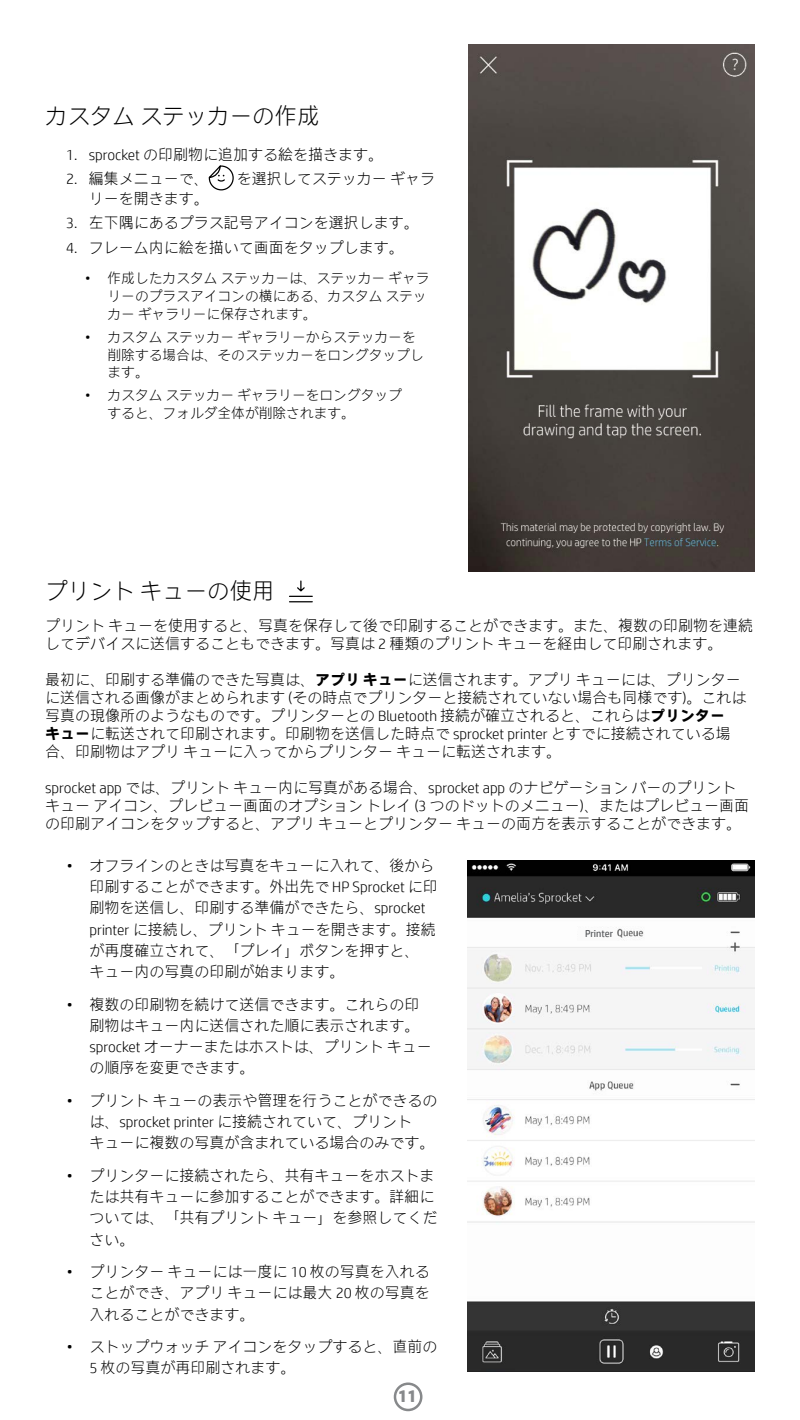
<style>
.page{position:relative;width:800px;height:1420px;background:#fff}
.page>*{position:absolute;margin:0;border:0;box-sizing:border-box;transform-origin:0 0}
.t1{font:300 22.5px "HP Simplified Jpan";color:#000}
.t2{font:700 17.5px "HP Simplified";color:#87898b}
.t3{font:300 15px/21.2px "HP Simplified Jpan";color:#000}
.t4{font:300 13.75px/17.9px "HP Simplified Jpan";color:#000}
.t5{font:10px "HP Simplified";color:#585a5d}
.s1{font-family:"HP Simplified"}
.s2{font-weight:700}
</style>
<div class="page">
<div style="left:394px;top:1382px;width:28px;height:29px;border:2px solid #87898b;border-radius:50%"></div>
<img style="left:469px;top:44px;width:286px;height:527px">
<svg style="left:208px;top:165px;width:26px;height:26px"></svg>
<svg style="left:289px;top:580px;width:24px;height:23px"></svg>
<img style="left:468px;top:860px;width:287px;height:511px">
<div style="left:579px;top:929px;width:11px;height:12px;background:#fbfbfb"></div>
<div style="left:585px;top:929px;width:31px;height:12px;background:#fbfbfb"></div>
<p class="t1" style="left:45px;top:102px;width:276px">カスタムステッカーの作成</p>
<p class="t3" style="left:66px;top:144px;width:318px"><span class="s1">1. sprocket</span> の印刷物に追加する絵を描きます。</p>
<p class="t3" style="left:66px;top:169px;width:144px"><span class="s1">2.</span> 編集メニューで、</p>
<p class="t3" style="left:237px;top:169px;width:200px">を選択してステッカーギャラ</p>
<p class="t3" style="left:89px;top:188px;width:121px">リーを開きます。</p>
<p class="t3" style="left:66px;top:213px;width:354px"><span class="s1">3.</span> 左下隅にあるプラス記号アイコンを選択します。</p>
<p class="t3" style="left:66px;top:237px;width:339px"><span class="s1">4.</span> フレーム内に絵を描いて画面をタップします。</p>
<p class="t4" style="left:108px;top:270px;width:324px;text-indent:-22px"><span class="s1">•</span> 作成したカスタムステッカーは、ステッカーギャラリーのプラスアイコンの横にある、カスタムステッカーギャラリーに保存されます。</p>
<p class="t4" style="left:108px;top:328px;width:318px;text-indent:-22px"><span class="s1">•</span> カスタムステッカーギャラリーからステッカーを削除する場合は、そのステッカーをロングタップします。</p>
<p class="t4" style="left:108px;top:387px;width:296px;text-indent:-22px"><span class="s1">•</span> カスタムステッカーギャラリーをロングタップすると、フォルダ全体が削除されます。</p>
<p class="t1" style="left:45px;top:577px;width:231px">プリントキューの使用</p>
<p class="t3" style="left:45px;top:617px;width:710px;line-height:18px">プリントキューを使用すると、写真を保存して後で印刷することができます。また、複数の印刷物を連続してデバイスに送信することもできます。写真は <span class="s1">2</span> 種類のプリントキューを経由して印刷されます。</p>
<p class="t3" style="left:45px;top:671px;width:703px;line-height:18px">最初に、印刷する準備のできた写真は、<span class="s2">アプリキュー</span>に送信されます。アプリキューには、プリンターに送信される画像がまとめられます <span class="s1">(</span>その時点でプリンターと接続されていない場合も同様です<span class="s1">)</span>。これは写真の現像所のようなものです。プリンターとの <span class="s1">Bluetooth</span> 接続が確立されると、これらは<span class="s2">プリンター<br>キュー</span>に転送されて印刷されます。印刷物を送信した時点で <span class="s1">sprocket printer</span> とすでに接続されている場合、印刷物はアプリキューに入ってからプリンターキューに転送されます。</p>
<p class="t3" style="left:45px;top:779px;width:706px;line-height:18px"><span class="s1">sprocket app</span> では、プリントキュー内に写真がある場合、<span class="s1">sprocket app</span> のナビゲーションバーのプリントキューアイコン、プレビュー画面のオプショントレイ <span class="s1">(3</span> つのドットのメニュー<span class="s1">)</span>、またはプレビュー画面の印刷アイコンをタップすると、アプリキューとプリンターキューの両方を表示することができます。</p>
<p class="t3" style="left:89px;top:855px;width:350px;text-indent:-22px"><span class="s1">•</span> オフラインのときは写真をキューに入れて、後から印刷することができます。外出先で <span class="s1">HP Sprocket</span> に印刷物を送信し、印刷する準備ができたら、<span class="s1">sprocket printer</span> に接続し、プリントキューを開きます。接続が再度確立されて、「プレイ」ボタンを押すと、キュー内の写真の印刷が始まります。</p>
<p class="t3" style="left:89px;top:994px;width:344px;text-indent:-22px"><span class="s1">•</span> 複数の印刷物を続けて送信できます。これらの印刷物はキュー内に送信された順に表示されます。<span class="s1">sprocket</span> オーナーまたはホストは、プリントキューの順序を変更できます。</p>
<p class="t3" style="left:89px;top:1090px;width:350px;text-indent:-22px"><span class="s1">•</span> プリントキューの表示や管理を行うことができるのは、<span class="s1">sprocket printer</span> に接続されていて、プリント<br>キューに複数の写真が含まれている場合のみです。</p>
<p class="t3" style="left:89px;top:1165px;width:350px;text-indent:-22px"><span class="s1">•</span> プリンターに接続されたら、共有キューをホストまたは共有キューに参加することができます。詳細については、「共有プリントキュー」を参照してください。</p>
<p class="t3" style="left:89px;top:1261px;width:342px;text-align:justify;text-indent:-22px"><span class="s1">•</span> プリンターキューには一度に <span class="s1">10</span> 枚の写真を入れることができ、アプリキューには最大 <span class="s1">20</span> 枚の写真を入れることができます。</p>
<p class="t3" style="left:89px;top:1336px;width:350px;text-indent:-22px"><span class="s1">•</span> ストップウォッチアイコンをタップすると、直前の<br><span class="s1">5</span> 枚の写真が再印刷されます。</p>
<p class="t5" style="left:585px;top:927px;width:30px">Printer</p>
<p class="t2" style="left:398px;top:1385px;width:20px">11</p>
</div>
